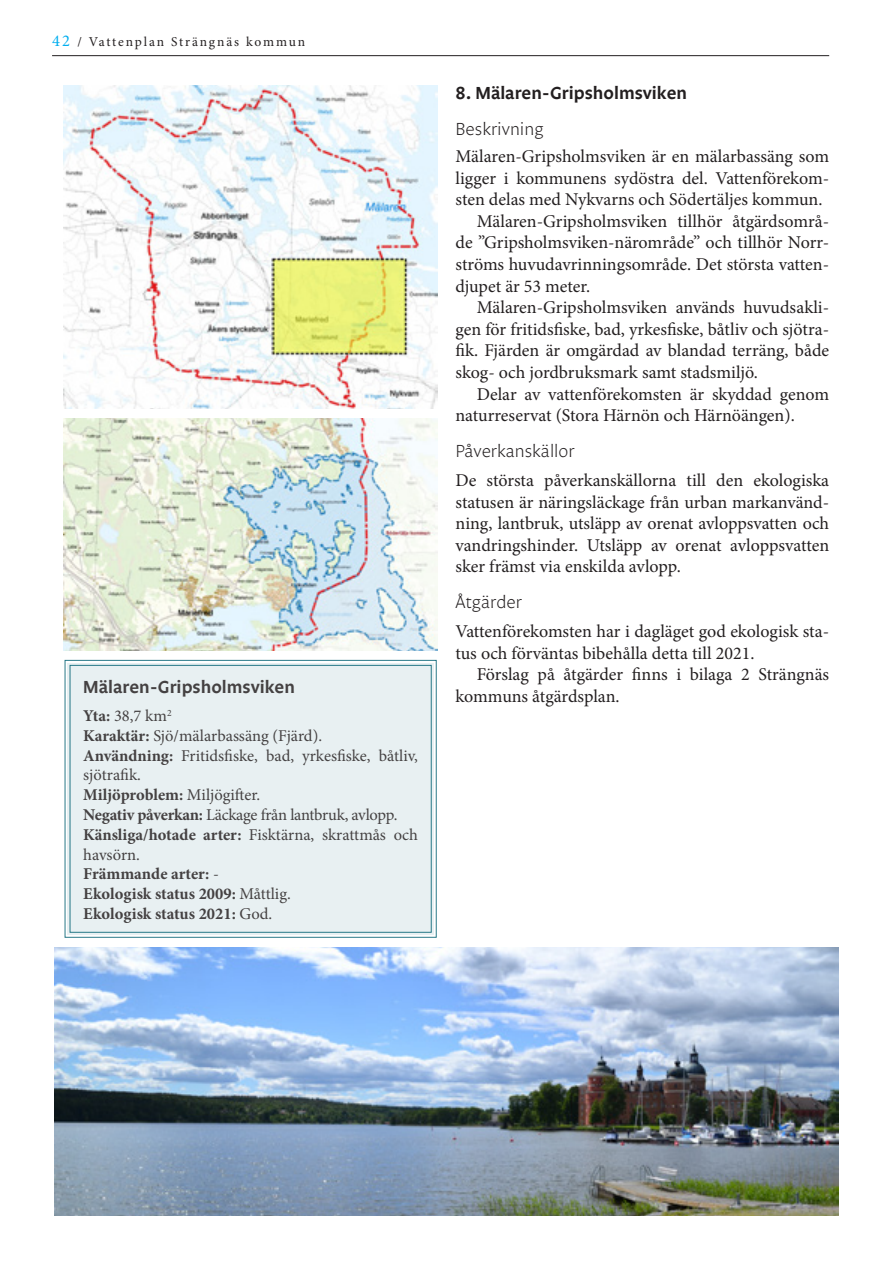
<style>
.page{position:relative;width:893px;height:1263px;background:#fff}
.page>*{position:absolute;margin:0;border:0;box-sizing:border-box;transform-origin:0 0}
.Brödtext_2{font:18px/21.6px "Minion Pro";letter-spacing:-.005em;color:#231f20;text-align:justify}
.Brödtext_1{font:18px/21.6px "Minion Pro";letter-spacing:-.005em;color:#231f20;text-align:justify}
.Rubrik_2{font:600 18px "Legato OT";color:#231f20}
.Underrubrik_bilagor{font:300 18px "Legato OT";color:#231f20}
.t1{font:16.5px/19.8px "Minion Pro";letter-spacing:-.005em;color:#231f20}
.t2{font:13.5px "Minion Pro";letter-spacing:.135em;color:#231f20}
.s1{font-size:16.5px;color:#00aeef}
.s2{font-weight:700}
</style>
<div class="page">
<hr style="left:52px;top:55px;width:777px;height:1px;background:#231f20">
<img style="left:54px;top:947px;width:785px;height:268px">
<img style="left:64px;top:418px;width:373px;height:232px">
<img style="left:64px;top:85px;width:373px;height:323px">
<div style="left:64px;top:659px;width:373px;height:279px;background:#e8f0f2"></div>
<p class="t2" style="left:52px;top:33px;width:255px"><span class="s1">42</span> / Vattenplan Strängnäs kommun</p>
<p class="Rubrik_2" style="left:83px;top:676px;width:213px">Mälaren-Gripsholmsviken</p>
<p class="t1" style="left:83px;top:706px;width:336px"><span class="s2">Yta:</span> 38,7 km<sup>2<br></sup><span class="s2">Karaktär:</span> Sjö/mälarbassäng (Fjärd).<br><span class="s2">Användning:</span> Fritidsfiske, bad, yrkesfiske, båtliv, sjötrafik.<br><span class="s2">Miljöproblem:</span> Miljögifter.<br><span class="s2">Negativ påverkan:</span> Läckage från lantbruk, avlopp.<br><span class="s2">Känsliga/hotade arter:</span> Fisktärna, skrattmås och havsörn.<br><span class="s2">Främmande arter:</span> -<br><span class="s2">Ekologisk status 2009:</span> Måttlig.<br><span class="s2">Ekologisk status 2021:</span> God.</p>
<p class="Rubrik_2" style="left:455px;top:82px;width:233px">8. Mälaren-Gripsholmsviken</p>
<p class="Underrubrik_bilagor" style="left:455px;top:119px;width:90px">Beskrivning</p>
<p class="Brödtext_1" style="left:455px;top:146px;width:375px">Mälaren-Gripsholmsviken är en mälarbassäng som ligger i kommunens sydöstra del. Vattenförekom&shy;sten delas med Nykvarns och Södertäljes kommun.</p>
<p class="Brödtext_2" style="left:455px;top:210px;width:375px;text-indent:21px">Mälaren-Gripsholmsviken tillhör åtgärdsområ&shy;de ”Gripsholmsviken-närområde” och tillhör Norr&shy;ströms huvudavrinningsområde. Det största vatten&shy;djupet är 53 meter.</p>
<p class="Brödtext_2" style="left:455px;top:297px;width:375px;text-indent:21px">Mälaren-Gripsholmsviken används huvudsakli&shy;gen för fritidsfiske, bad, yrkesfiske, båtliv och sjötra&shy;fik. Fjärden är omgärdad av blandad terräng, både skog- och jordbruksmark samt stadsmiljö.</p>
<p class="Brödtext_2" style="left:455px;top:383px;width:375px;text-indent:21px">Delar av vattenförekomsten är skyddad genom naturreservat (Stora Härnön och Härnöängen).</p>
<p class="Underrubrik_bilagor" style="left:455px;top:441px;width:121px">Påverkanskällor</p>
<p class="Brödtext_1" style="left:455px;top:470px;width:375px">De största påverkanskällorna till den ekologiska statusen är näringsläckage från urban markanvänd&shy;ning, lantbruk, utsläpp av orenat avloppsvatten och vandringshinder. Utsläpp av orenat avloppsvatten sker främst via enskilda avlopp.</p>
<p class="Underrubrik_bilagor" style="left:455px;top:592px;width:68px">Åtgärder</p>
<p class="Brödtext_1" style="left:455px;top:621px;width:375px">Vattenförekomsten har i dagläget god ekologisk sta&shy;tus och förväntas bibehålla detta till 2021.</p>
<p class="Brödtext_2" style="left:455px;top:664px;width:375px;text-indent:21px">Förslag på åtgärder finns i bilaga 2 Strängnäs kommuns åtgärdsplan.</p>
</div>
